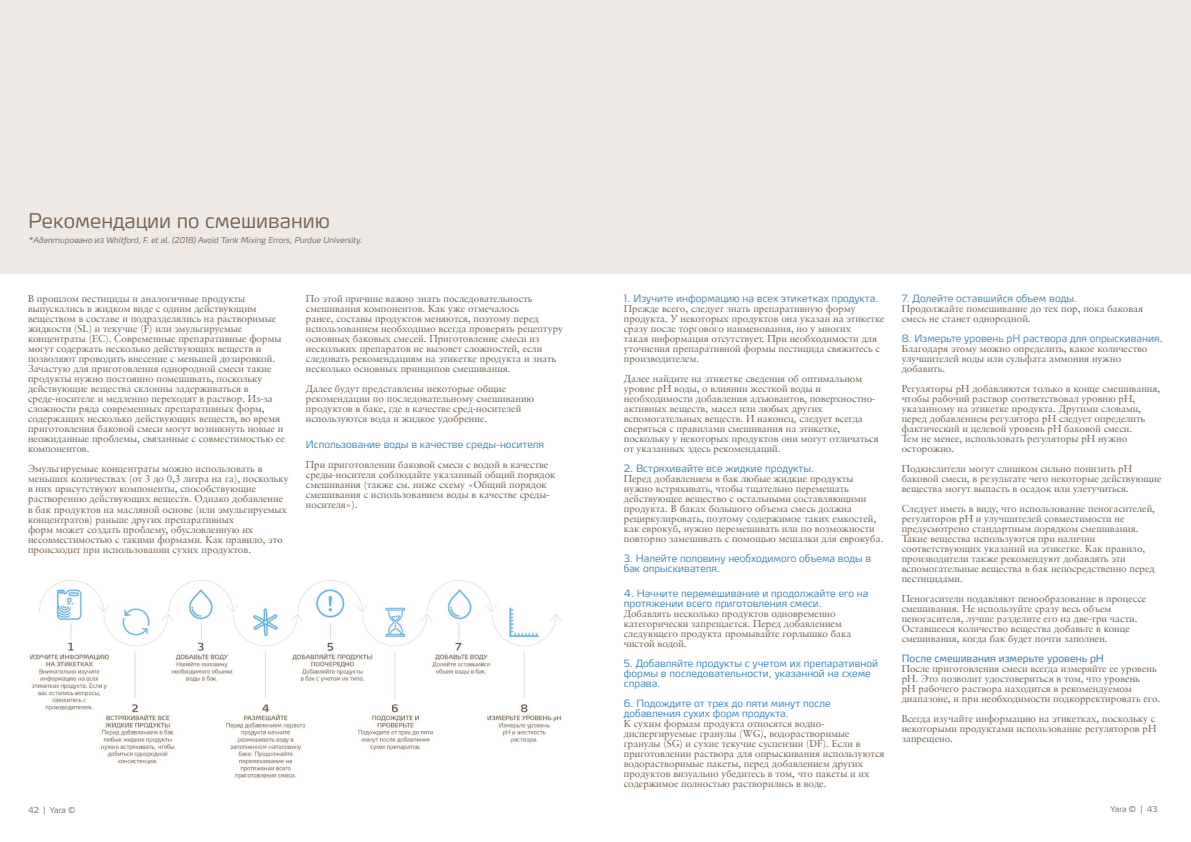
<style>
.page{position:relative;width:1191px;height:842px;background:#fff}
.page>*{position:absolute;margin:0;border:0;box-sizing:border-box;transform-origin:0 0}
.t1{font:300 20px "Max Pro";color:#77634f}
.t2{font:10px/10px "Sabon LTCYR";color:#77624f}
.t3{font:300 10px/10px "Max Pro";color:#3a84b6}
.t4{font:10px "Max Pro";color:#3a84b6}
.t5{font:italic 300 8px "Max Pro";color:#77634f}
.t6{font:300 8px "Max Pro";letter-spacing:-.01em;color:#7c6a55}
</style>
<div class="page">
<div style="left:595px;top:0;width:596px;height:273px;background:#efe9e5"></div>
<div style="left:0;top:0;width:595px;height:273px;background:#efe9e5"></div>
<img style="left:29px;top:580px;width:533px;height:199px">
<h1 class="t1" style="left:28px;top:204px;width:303px">Рекомендации по смешиванию</h1>
<p class="t5" style="left:28px;top:234px;width:336px">*Адаптировано ИЗ Whitford, F. et al. (2018) Avoid Tank Mixing Errors, Purdue University.</p>
<p class="t2" style="left:28px;top:294px;width:258px">В прошлом пестициды и аналогичные продукты выпускались в жидком виде с одним действующим веществом в составе и подразделялись на растворимые жидкости (SL) и текучие (F) или эмульгируемые концентраты (EC). Современные препаративные формы могут содержать несколько действующих веществ и позволяют проводить внесение с меньшей дозировкой.<br>Зачастую для приготовления однородной смеси такие продукты нужно постоянно помешивать, поскольку действующие вещества склонны задерживаться в среде-носителе и медленно переходят в раствор. Из-за сложности ряда современных препаративных форм, содержащих несколько действующих веществ, во время приготовления баковой смеси могут возникнуть новые и неожиданные проблемы, связанные с совместимостью ее компонентов.</p>
<p class="t2" style="left:28px;top:464px;width:262px">Эмульгируемые концентраты можно использовать в меньших количествах (от 3 до 0,3 литра на га), поскольку в них присутствуют компоненты, способствующие растворению действующих веществ. Однако добавление в бак продуктов на масляной основе (или эмульгируемых концентратов) раньше других препаративных<br>форм может создать проблему, обусловленную их несовместимостью с такими формами. Как правило, это происходит при использовании сухих продуктов.</p>
<p class="t2" style="left:306px;top:294px;width:259px">По этой причине важно знать последовательность смешивания компонентов. Как уже отмечалось<br>ранее, составы продуктов меняются, поэтому перед использованием необходимо всегда проверять рецептуру основных баковых смесей. Приготовление смеси из нескольких препаратов не вызовет сложностей, если следовать рекомендациям на этикетке продукта и знать несколько основных принципов смешивания.</p>
<p class="t2" style="left:306px;top:384px;width:230px">Далее будут представлены некоторые общие рекомендации по последовательному смешиванию продуктов в баке, где в качестве сред-носителей используются вода и жидкое удобрение.</p>
<p class="t3" style="left:306px;top:439px;width:240px">Использование воды в качестве среды-носителя</p>
<p class="t2" style="left:306px;top:460px;width:251px">При приготовлении баковой смеси с водой в качестве среды-носителя соблюдайте указанный общий порядок смешивания (также см. ниже схему «Общий порядок смешивания с использованием воды в качестве среды&shy;носителя»).</p>
<p class="t3" style="left:624px;top:293px;width:256px">1. Изучите информацию на всех этикетках продукта.</p>
<p class="t2" style="left:624px;top:304px;width:262px">Прежде всего, следует знать препаративную форму продукта. У некоторых продуктов она указан на этикетке сразу после торгового наименования, но у многих<br>такая информация отсутствует. При необходимости для уточнения препаративной формы пестицида свяжитесь с производителем.</p>
<p class="t2" style="left:624px;top:374px;width:256px">Далее найдите на этикетке сведения об оптимальном уровне pH воды, о влиянии жесткой воды и необходимости добавления адъювантов, поверхностно&shy;активных веществ, масел или любых других вспомогательных веществ. И наконец, следует всегда сверяться с правилами смешивания на этикетке, поскольку у некоторых продуктов они могут отличаться от указанных здесь рекомендаций.</p>
<p class="t3" style="left:624px;top:463px;width:192px">2. Встряхивайте все жидкие продукты.</p>
<p class="t2" style="left:624px;top:474px;width:261px">Перед добавлением в бак любые жидкие продукты нужно встряхивать, чтобы тщательно перемешать действующее вещество с остальными составляющими продукта. В баках большого объема смесь должна рециркулировать, поэтому содержимое таких емкостей, как еврокуб, нужно перемешивать или по возможности повторно замешивать с помощью мешалки для еврокуба.</p>
<p class="t3" style="left:624px;top:553px;width:249px">3. Налейте половину необходимого объема воды в бак опрыскивателя.</p>
<p class="t3" style="left:624px;top:587px;width:246px">4. Начните перемешивание и продолжайте его на протяжении всего приготовления смеси.</p>
<p class="t2" style="left:624px;top:608px;width:229px">Добавлять несколько продуктов одновременно категорически запрещается. Перед добавлением следующего продукта промывайте горлышко бака чистой водой.</p>
<p class="t3" style="left:624px;top:657px;width:256px">5. Добавляйте продукты с учетом их препаративной формы в последовательности, указанной на схеме справа.</p>
<p class="t3" style="left:624px;top:697px;width:208px">6. Подождите от трех до пяти минут после добавления сухих форм продукта.</p>
<p class="t2" style="left:624px;top:718px;width:262px">К сухим формам продукта относятся водно&shy;диспергируемые гранулы (WG), водорастворимые гранулы (SG) и сухие текучие суспензии (DF). Если в приготовлении раствора для опрыскивания используются водорастворимые пакеты, перед добавлением других продуктов визуально убедитесь в том, что пакеты и их содержимое полностью растворились в воде.</p>
<p class="t3" style="left:901px;top:292px;width:177px">7. Долейте оставшийся объем воды.</p>
<p class="t2" style="left:901px;top:303px;width:243px">Продолжайте помешивание до тех пор, пока баковая смесь не станет однородной.</p>
<p class="t3" style="left:901px;top:332px;width:262px">8. Измерьте уровень pH раствора для опрыскивания.</p>
<p class="t2" style="left:901px;top:343px;width:247px">Благодаря этому можно определить, какое количество улучшителей воды или сульфата аммония нужно добавить.</p>
<p class="t2" style="left:901px;top:383px;width:260px">Регуляторы pH добавляются только в конце смешивания, чтобы рабочий раствор соответствовал уровню pH, указанному на этикетке продукта. Другими словами, перед добавлением регулятора pH следует определить фактический и целевой уровень pH баковой смеси.<br>Тем не менее, использовать регуляторы pH нужно осторожно.</p>
<p class="t2" style="left:901px;top:463px;width:261px">Подкислители могут слишком сильно понизить pH баковой смеси, в результате чего некоторые действующие вещества могут выпасть в осадок или улетучиться.</p>
<p class="t2" style="left:901px;top:503px;width:255px">Следует иметь в виду, что использование пеногасителей, регуляторов pH и улучшителей совместимости не предусмотрено стандартным порядком смешивания.<br>Такие вещества используются при наличии соответствующих указаний на этикетке. Как правило, производители также рекомендуют добавлять эти вспомогательные вещества в бак непосредственно перед пестицидами.</p>
<p class="t2" style="left:901px;top:593px;width:246px">Пеногасители подавляют пенообразование в процессе смешивания. Не используйте сразу весь объем пеногасителя, лучше разделите его на две-три части.<br>Оставшееся количество вещества добавьте в конце смешивания, когда бак будет почти заполнен.</p>
<p class="t4" style="left:901px;top:650px;width:204px">После смешивания измерьте уровень pH</p>
<p class="t2" style="left:901px;top:663px;width:260px">После приготовления смеси всегда измеряйте ее уровень pH. Это позволит удостовериться в том, что уровень<br>pH рабочего раствора находится в рекомендуемом диапазоне, и при необходимости подкорректировать его.</p>
<p class="t2" style="left:901px;top:713px;width:256px;text-align:justify">Всегда изучайте информацию на этикетках, поскольку с некоторыми продуктами использование регуляторов pH запрещено.</p>
<p class="t6" style="left:28px;top:803px;width:49px">42 | Yara ©</p>
<p class="t6" style="left:1110px;top:802px;width:49px">Yara © | 43</p>
</div>
